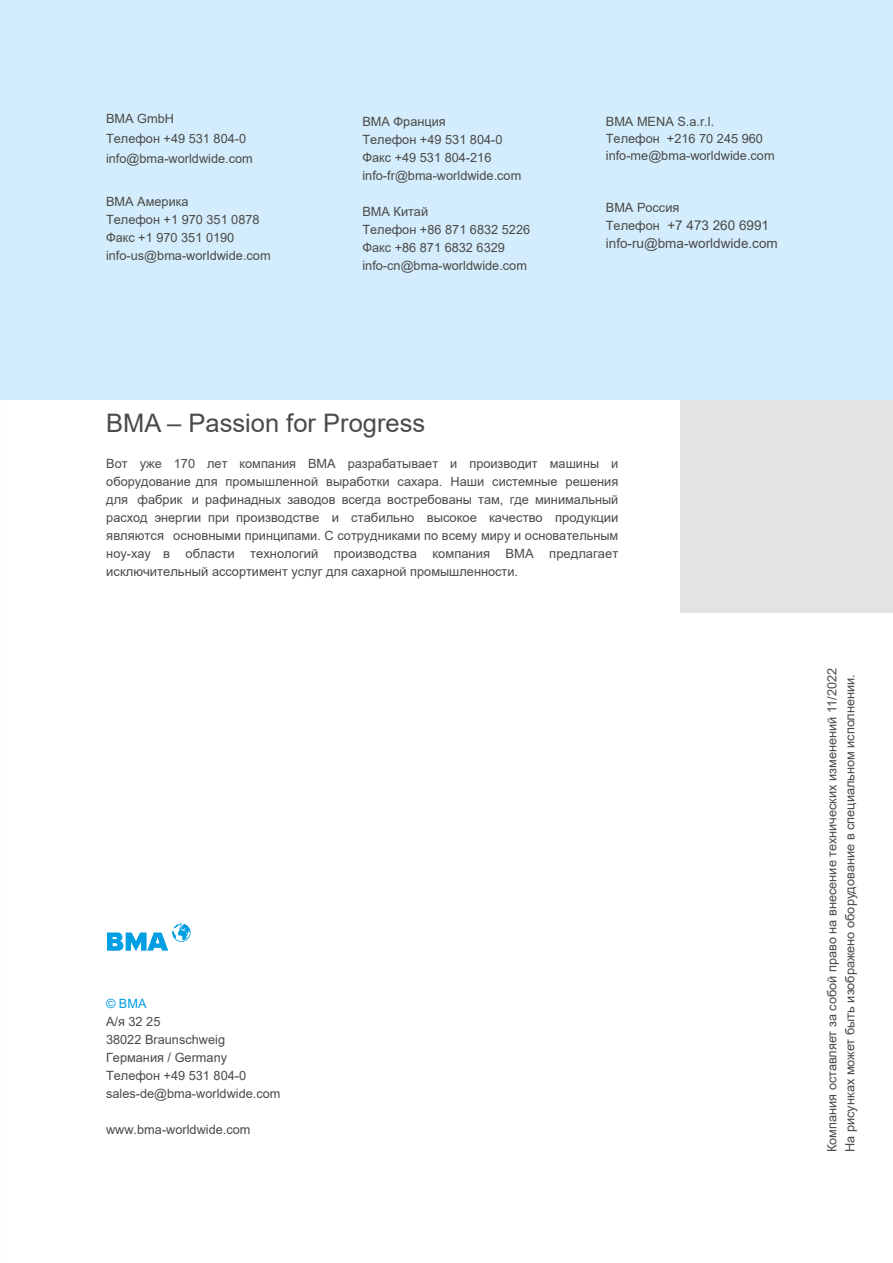
<style>
.page{position:relative;width:893px;height:1263px;background:#fff}
.page>*{position:absolute;margin:0;border:0;box-sizing:border-box;transform-origin:0 0}
.t1{font:25.5px "Arial";color:#4a4a49}
.t2{font:13.5px/18.1px "Arial";color:#4a4a49}
.t3{font:12.75px/18px "Arial";color:#4a4a49}
.t4{font:12.75px "Arial";color:#009fe3}
.s1{font-size:12.75px}
</style>
<div class="page">
<div style="left:0;top:0;width:893px;height:400px;background:#d4edfc"></div>
<div style="left:680px;top:400px;width:213px;height:212px;background:#e3e3e3"></div>
<svg style="left:107px;top:924px;width:83px;height:27px"></svg>
<p class="t3" style="left:106px;top:108px;width:148px;line-height:20.2px">BMA GmbH<br>Телефон +49 531 804-0 info@bma-worldwide.com</p>
<p class="t3" style="left:106px;top:193px;width:166px">BMA Америка<br>Телефон +1 970 351 0878<br>Факс +1 970 351 0190 info-us@bma-worldwide.com</p>
<p class="t3" style="left:362px;top:113px;width:160px">BMA Франция<br>Телефон +49 531 804-0<br>Факс +49 531 804-216 info-fr@bma-worldwide.com</p>
<p class="t3" style="left:362px;top:203px;width:169px">BMA Китай<br>Телефон +86 871 6832 5226<br>Факс +86 871 6832 6329 info-cn@bma-worldwide.com</p>
<p class="t3" style="left:606px;top:113px;width:170px;line-height:17.1px">BMA MENA S.a.r.l.<br>Телефон +216 70 245 960 info-me@bma-worldwide.com</p>
<p class="t3" style="left:606px;top:198px;width:75px">BMA Россия</p>
<p class="t2" style="left:606px;top:216px;width:173px"><span class="s1">Телефон</span> +7 473 260 6991 info-ru@bma-worldwide.com</p>
<h1 class="t1" style="left:106px;top:405px;width:320px">BMA – Passion for Progress</h1>
<p class="t3" style="left:106px;top:454px;width:514px;text-align:justify">Вот уже 170 лет компания BMA разрабатывает и производит машины и оборудование для промышленной выработки сахара. Наши системные решения для фабрик и рафинадных заводов всегда востребованы там, где минимальный расход энергии при производстве и стабильно высокое качество продукции являются основными принципами. С сотрудниками по всему миру и основательным ноу-хау в области технологий производства компания BMA предлагает исключительный ассортимент услуг для сахарной промышленности.</p>
<p class="t4" style="left:106px;top:995px;width:42px">© BMA</p>
<p class="t3" style="left:106px;top:1012px;width:176px">А/я 32 25<br>38022 Braunschweig<br>Германия / Germany<br>Телефон +49 531 804-0 sales-de@bma-worldwide.com</p>
<p class="t3" style="left:106px;top:1120px;width:146px">www.bma-worldwide.com</p>
<p class="t3" style="left:823px;top:1152px;width:486px;rotate:-90deg">Компания оставляет за собой право на внесение технических изменений 11/2022<br>На рисунках может быть изображено оборудование в специальном исполнении.</p>
</div>
